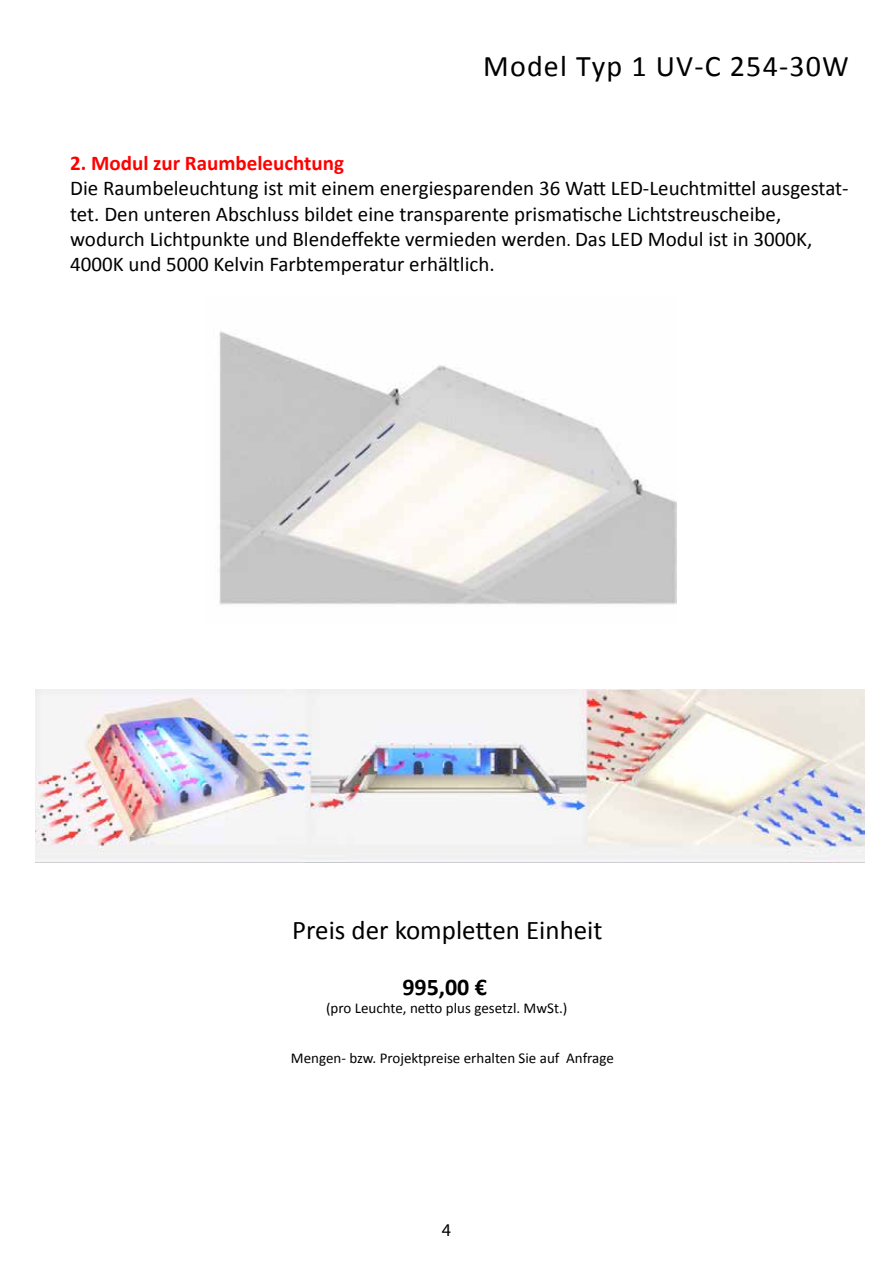
<style>
.page{position:relative;width:893px;height:1263px;background:#fff}
.page>*{position:absolute;margin:0;border:0;box-sizing:border-box;transform-origin:0 0}
.t1{font:30px "Calibri";letter-spacing:.04em;color:#000}
.t2{font:27px "Calibri";color:#000}
.t3{font:700 24px "Calibri";color:#000}
.t4{font:21px/25.2px "Calibri";color:#000}
.t5{font:700 21px "Calibri";color:#f00}
.t6{font:18px "Myriad Pro";color:#000}
.t7{font:15px "Calibri";color:#000}
.s1{font-size:18px}
</style>
<div class="page">
<img style="left:219px;top:331px;width:458px;height:274px">
<img style="left:35px;top:689px;width:830px;height:173px">
<h1 class="t1" style="left:483px;top:47px;width:367px">Model Typ 1 UV-C 254-30W</h1>
<p class="t5" style="left:70px;top:150px;width:275px">2. Modul zur Raumbeleuchtung</p>
<p class="t4" style="left:70px;top:176px;width:780px">Die Raumbeleuchtung ist mit einem energiesparenden 36 Watt LED-Leuchtmittel ausgestat&shy;tet. Den unteren Abschluss bildet eine transparente prismatische Lichtstreuscheibe, wodurch Lichtpunkte und Blendeffekte vermieden werden<span class="s1">.</span> Das LED Modul ist in 3000K, 4000K und 5000 Kelvin Farbtemperatur erhältlich.</p>
<p class="t2" style="left:292px;top:913px;width:312px">Preis der kompletten Einheit</p>
<p class="t3" style="left:402px;top:972px;width:86px">995,00 €</p>
<p class="t7" style="left:326px;top:999px;width:243px">(pro Leuchte, netto plus gesetzl. MwSt.)</p>
<p class="t7" style="left:291px;top:1048px;width:324px">Mengen- bzw. Projektpreise erhalten Sie auf Anfrage</p>
<p class="t6" style="left:442px;top:1219px;width:11px">4</p>
</div>
